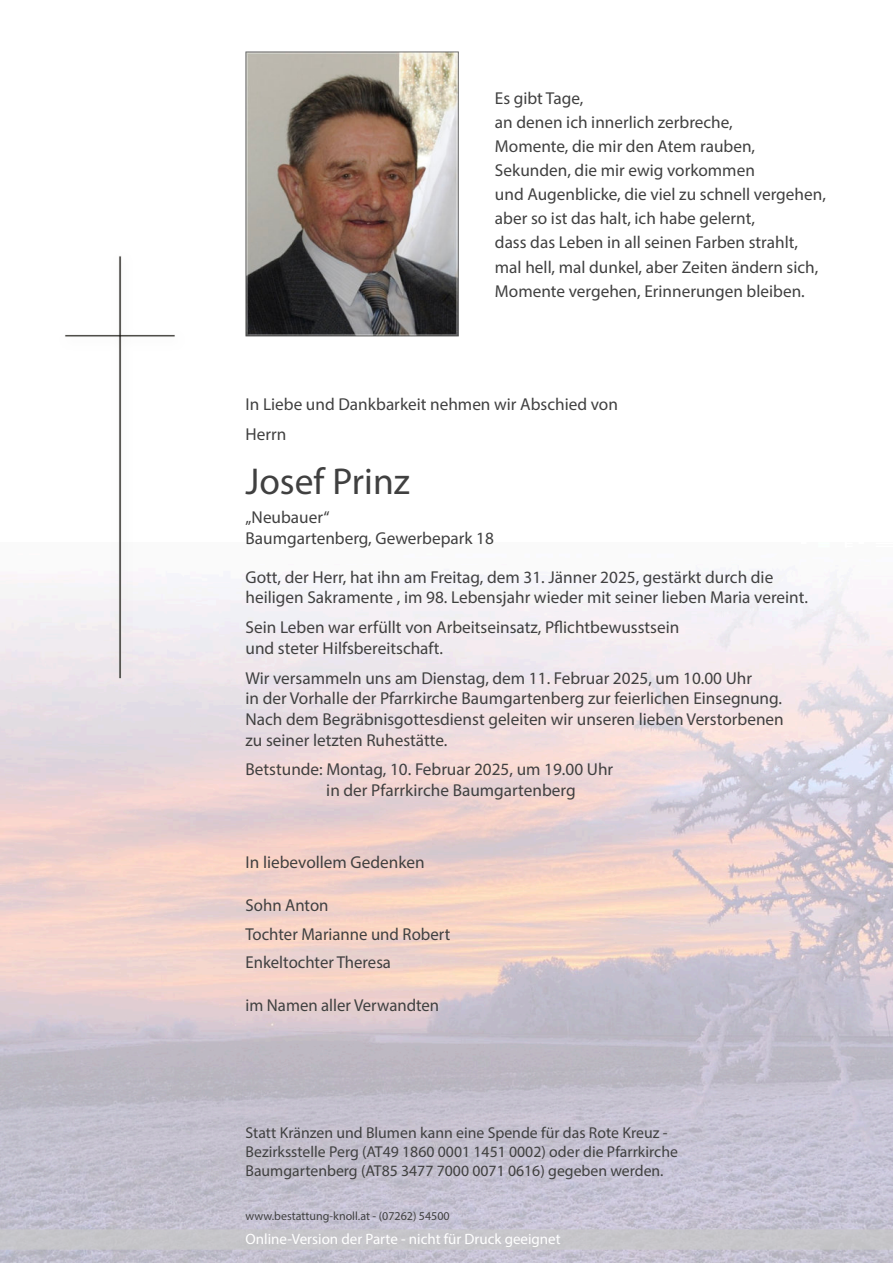
<style>
.page{position:relative;width:893px;height:1263px;background:#fff}
.page>*{position:absolute;margin:0;border:0;box-sizing:border-box;transform-origin:0 0}
.t1{font:37.5px "Myriad Pro";color:#404040}
.t2{font:17.25px/24.2px "Myriad Pro";color:#404040}
.t3{font:15.75px/18.9px "Myriad Pro";color:#404040}
.t4{font:15px "Myriad Pro";color:#fff}
.t5{font:12px "Myriad Pro";color:#404040}
</style>
<div class="page">
<img style="left:0;top:585px;width:893px;height:678px">
<img style="left:59px;top:256px;width:125px;height:434px">
<div style="left:0;top:1229px;width:893px;height:20px;background:#c6c6ca"></div>
<img style="left:245px;top:52px;width:213px;height:284px">
<p class="t2" style="left:495px;top:87px;width:332px">Es gibt Tage,<br>an denen ich innerlich zerbreche,<br>Momente, die mir den Atem rauben, Sekunden, die mir ewig vorkommen<br>und Augenblicke, die viel zu schnell vergehen, aber so ist das halt, ich habe gelernt,<br>dass das Leben in all seinen Farben strahlt, mal hell, mal dunkel, aber Zeiten ändern sich, Momente vergehen, Erinnerungen bleiben.</p>
<p class="t2" style="left:245px;top:391px;width:374px;line-height:29.7px">In Liebe und Dankbarkeit nehmen wir Abschied von<br>Herrn</p>
<h1 class="t1" style="left:245px;top:465px;width:166px">Josef Prinz</h1>
<p class="t2" style="left:245px;top:509px;width:250px;line-height:20.7px">„Neubauer“<br>Baumgartenberg, Gewerbepark 18</p>
<p class="t2" style="left:245px;top:568px;width:564px;line-height:20.7px">Gott, der Herr, hat ihn am Freitag, dem 31. Jänner 2025, gestärkt durch die heiligen Sakramente , im 98. Lebensjahr wieder mit seiner lieben Maria vereint.</p>
<p class="t2" style="left:245px;top:618px;width:435px;line-height:20.7px">Sein Leben war erfüllt von Arbeitseinsatz, Pflichtbewusstsein und steter Hilfsbereitschaft.</p>
<p class="t2" style="left:245px;top:669px;width:540px;line-height:20.7px">Wir versammeln uns am Dienstag, dem 11. Februar 2025, um 10.00 Uhr<br>in der Vorhalle der Pfarrkirche Baumgartenberg zur feierlichen Einsegnung.<br>Nach dem Begräbnisgottesdienst geleiten wir unseren lieben Verstorbenen zu seiner letzten Ruhestätte.</p>
<p class="t2" style="left:326px;top:761px;width:288px;line-height:20.7px;text-indent:-81px">Betstunde: Montag, 10. Februar 2025, um 19.00 Uhr in der Pfarrkirche Baumgartenberg</p>
<p class="t2" style="left:245px;top:852px;width:181px">In liebevollem Gedenken</p>
<p class="t2" style="left:245px;top:893px;width:206px;line-height:28.2px">Sohn Anton<br>Tochter Marianne und Robert<br>Enkeltochter Theresa</p>
<p class="t2" style="left:245px;top:995px;width:195px">im Namen aller Verwandten</p>
<p class="t3" style="left:245px;top:1125px;width:434px">Statt Kränzen und Blumen kann eine Spende für das Rote Kreuz -<br>Bezirksstelle Perg (AT49 1860 0001 1451 0002) oder die Pfarrkirche<br>Baumgartenberg (AT85 3477 7000 0071 0616) gegeben werden.</p>
<p class="t5" style="left:245px;top:1211px;width:206px">www.bestattung-knoll.at - (07262) 54500</p>
<p class="t4" style="left:245px;top:1232px;width:317px">Online-Version der Parte - nicht für Druck geeignet</p>
</div>
